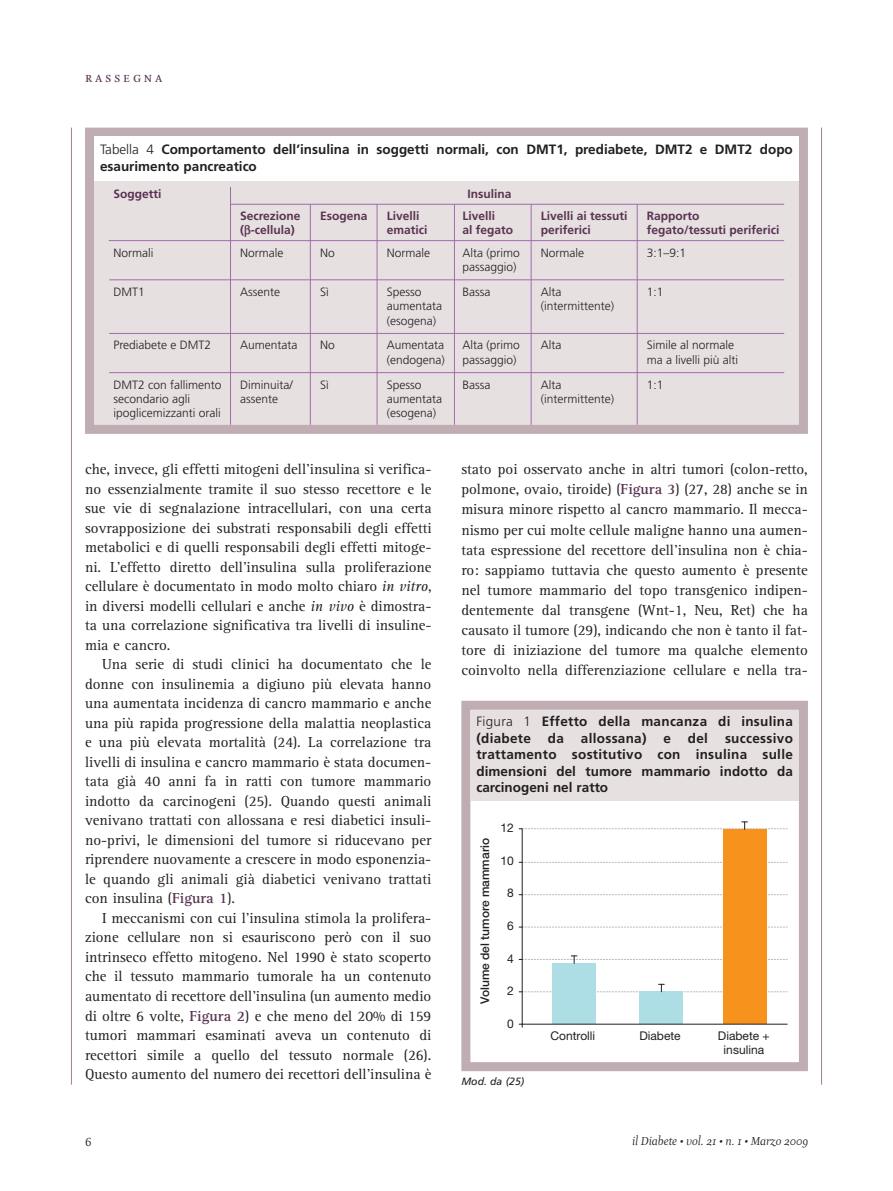
<style>
.page{position:relative;width:893px;height:1191px;background:#fff}
.page>*{position:absolute;margin:0;border:0;box-sizing:border-box;transform-origin:0 0}
.t1{font:15px/19.5px "Rotis Serif";color:#231f20;text-align:justify}
.t2{font:15px "Esta Small Caps";letter-spacing:.185em;color:#593352}
.t3{font:700 13.5px/16.5px "Frutiger";color:#231f20}
.t4{font:700 13.5px/16.5px "Frutiger";letter-spacing:.02em;color:#231f20}
.t5{font:300 12px/14.4px "Frutiger";color:#231f20}
.t6{font:700 12px/14.4px "Frutiger";color:#593352}
.t7{font:12px/14.4px "Helvetica Neue";color:#231f20;text-align:center}
.t8{font:italic 12px "Esta";color:#231f20}
.t9{font:500 12px "Helvetica Neue";color:#231f20}
.t10{font:12px "Esta";color:#231f20}
.t11{font:italic 10.5px "Frutiger";color:#231f20}
.s1{font-weight:300}
.s2{font-style:italic}
.s3{font-weight:700;color:#593352}
</style>
<div class="page">
<hr style="left:71px;top:128px;width:1px;height:956px;background:#9f8390">
<hr style="left:821px;top:128px;width:1px;height:956px;background:#9f8390">
<div style="left:94px;top:137px;width:705px;height:288px;background:#e7e0e1"></div>
<hr style="left:109px;top:240px;width:675px;height:1px;background:#a46bac">
<hr style="left:230px;top:187px;width:1px;height:238px;background:#a46bac">
<hr style="left:454px;top:204px;width:1px;height:221px;background:#a46bac">
<hr style="left:637px;top:204px;width:1px;height:221px;background:#a46bac">
<hr style="left:310px;top:204px;width:1px;height:221px;background:#a46bac">
<hr style="left:109px;top:279px;width:675px;height:1px;background:#a46bac">
<hr style="left:109px;top:333px;width:675px;height:1px;background:#a46bac">
<hr style="left:109px;top:372px;width:675px;height:1px;background:#a46bac">
<hr style="left:230px;top:204px;width:554px;height:1px;background:#a46bac">
<hr style="left:377px;top:204px;width:1px;height:221px;background:#a46bac">
<hr style="left:531px;top:204px;width:1px;height:221px;background:#a46bac">
<div style="left:85px;top:128px;width:723px;height:306px;border:9px solid #c0adb4"></div>
<div style="left:94px;top:137px;width:705px;height:44px;background:#fff"></div>
<svg style="left:518px;top:821px;width:269px;height:206px"></svg>
<hr style="left:522px;top:1023px;width:265px;height:1px;background:#231f20">
<div style="left:461px;top:701px;width:347px;height:370px;border:9px solid #c0adb4"></div>
<div style="left:470px;top:710px;width:329px;height:90px;background:#e7e0e1"></div>
<p class="t2" style="left:85px;top:68px;width:79px">rassegna</p>
<p class="t3" style="left:100px;top:142px;width:694px"><span class="s1">Tabella 4</span> Comportamento dell’insulina in soggetti normali, con DMT1, prediabete, DMT2 e DMT2 dopo esaurimento pancreatico</p>
<p class="t6" style="left:113px;top:187px;width:50px">Soggetti</p>
<p class="t6" style="left:467px;top:187px;width:46px">Insulina</p>
<p class="t6" style="left:240px;top:210px;width:62px">Secrezione ( -cellula)</p>
<p class="t6" style="left:320px;top:210px;width:49px">Esogena</p>
<p class="t6" style="left:387px;top:210px;width:42px">Livelli ematici</p>
<p class="t6" style="left:463px;top:210px;width:52px">Livelli<br>al fegato</p>
<p class="t6" style="left:541px;top:210px;width:88px">Livelli ai tessuti periferici</p>
<p class="t6" style="left:647px;top:210px;width:134px">Rapporto fegato/tessuti periferici</p>
<p class="t5" style="left:113px;top:246px;width:41px">Normali</p>
<p class="t5" style="left:240px;top:246px;width:45px">Normale</p>
<p class="t5" style="left:240px;top:285px;width:42px">Assente</p>
<p class="t5" style="left:113px;top:285px;width:33px">DMT1</p>
<p class="t5" style="left:113px;top:339px;width:99px">Prediabete e DMT2</p>
<p class="t5" style="left:113px;top:378px;width:110px">DMT2 con fallimento secondario agli ipoglicemizzanti orali</p>
<p class="t5" style="left:240px;top:339px;width:59px">Aumentata</p>
<p class="t5" style="left:240px;top:378px;width:54px">Diminuita/ assente</p>
<p class="t5" style="left:320px;top:246px;width:16px">No</p>
<p class="t5" style="left:320px;top:285px;width:10px">Sì</p>
<p class="t5" style="left:320px;top:339px;width:16px">No</p>
<p class="t5" style="left:320px;top:378px;width:10px">Sì</p>
<p class="t5" style="left:463px;top:246px;width:59px">Alta (primo passaggio)</p>
<p class="t5" style="left:387px;top:246px;width:45px">Normale</p>
<p class="t5" style="left:541px;top:246px;width:45px">Normale</p>
<p class="t5" style="left:647px;top:246px;width:41px">3:1–9:1</p>
<p class="t5" style="left:647px;top:285px;width:18px">1:1</p>
<p class="t5" style="left:541px;top:285px;width:75px">Alta (intermittente)</p>
<p class="t5" style="left:387px;top:285px;width:57px">Spesso aumentata (esogena)</p>
<p class="t5" style="left:463px;top:285px;width:30px">Bassa</p>
<p class="t5" style="left:387px;top:339px;width:60px">Aumentata (endogena)</p>
<p class="t5" style="left:387px;top:378px;width:57px">Spesso aumentata (esogena)</p>
<p class="t5" style="left:463px;top:339px;width:59px">Alta (primo passaggio)</p>
<p class="t5" style="left:647px;top:339px;width:93px">Simile al normale ma a livelli più alti</p>
<p class="t5" style="left:541px;top:339px;width:22px">Alta</p>
<p class="t5" style="left:463px;top:378px;width:30px">Bassa</p>
<p class="t5" style="left:541px;top:378px;width:75px">Alta (intermittente)</p>
<p class="t5" style="left:647px;top:378px;width:18px">1:1</p>
<p class="t1" style="left:85px;top:461px;width:348px">che, invece, gli effetti mitogeni dell’insulina si verifica&shy;no essenzialmente tramite il suo stesso recettore e le sue vie di segnalazione intracellulari, con una certa sovrapposizione dei substrati responsabili degli effetti metabolici e di quelli responsabili degli effetti mitoge&shy;ni. L’effetto diretto dell’insulina sulla proliferazione cellulare è documentato in modo molto chiaro <span class="s2">in vitro</span>, in diversi modelli cellulari e anche <span class="s2">in vivo</span> è dimostra&shy;ta una correlazione significativa tra livelli di insuline&shy;mia e cancro.</p>
<p class="t1" style="left:85px;top:656px;width:348px;text-indent:17px">Una serie di studi clinici ha documentato che le donne con insulinemia a digiuno più elevata hanno una aumentata incidenza di cancro mammario e anche una più rapida progressione della malattia neoplastica e una più elevata mortalità (24). La correlazione tra livelli di insulina e cancro mammario è stata documen&shy;tata già 40 anni fa in ratti con tumore mammario indotto da carcinogeni (25). Quando questi animali venivano trattati con allossana e resi diabetici insuli&shy;no-privi, le dimensioni del tumore si riducevano per riprendere nuovamente a crescere in modo esponenzia&shy;le quando gli animali già diabetici venivano trattati con insulina (<span class="s3">Figura 1</span>).</p>
<p class="t1" style="left:85px;top:909px;width:348px;text-indent:17px">I meccanismi con cui l’insulina stimola la prolifera&shy;zione cellulare non si esauriscono però con il suo intrinseco effetto mitogeno. Nel 1990 è stato scoperto che il tessuto mammario tumorale ha un contenuto aumentato di recettore dell’insulina (un aumento medio di oltre 6 volte, <span class="s3">Figura 2</span>) e che meno del 20% di 159 tumori mammari esaminati aveva un contenuto di recettori simile a quello del tessuto normale (26).<br>Questo aumento del numero dei recettori dell’insulina è</p>
<p class="t1" style="left:461px;top:461px;width:348px;line-height:20.1px">stato poi osservato anche in altri tumori (colon-retto, polmone, ovaio, tiroide) (<span class="s3">Figura 3</span>) (27, 28) anche se in misura minore rispetto al cancro mammario. Il mecca&shy;nismo per cui molte cellule maligne hanno una aumen&shy;tata espressione del recettore dell’insulina non è chia&shy;ro: sappiamo tuttavia che questo aumento è presente nel tumore mammario del topo transgenico indipen&shy;dentemente dal transgene (Wnt-1, Neu, Ret) che ha causato il tumore (29), indicando che non è tanto il fat&shy;tore di iniziazione del tumore ma qualche elemento coinvolto nella differenziazione cellulare e nella tra-</p>
<p class="t4" style="left:476px;top:714px;width:318px"><span class="s1">Figura 1</span> Effetto della mancanza di insulina (diabete</p>
<p class="t3" style="left:548px;top:730px;width:18px">da</p>
<p class="t4" style="left:581px;top:730px;width:67px">allossana)</p>
<p class="t3" style="left:663px;top:730px;width:9px">e</p>
<p class="t3" style="left:688px;top:730px;width:22px">del</p>
<p class="t3" style="left:476px;top:730px;width:318px;text-align:justify;text-indent:249px">successivo trattamento sostitutivo con insulina sulle dimensioni del tumore mammario indotto da carcinogeni nel ratto</p>
<p class="t9" style="left:481px;top:1004px;width:167px;rotate:-90deg">Volume del tumore mammario</p>
<p class="t7" style="left:500px;top:820px;width:15px">12</p>
<p class="t7" style="left:500px;top:853px;width:15px">10</p>
<p class="t7" style="left:507px;top:885px;width:8px">8</p>
<p class="t7" style="left:507px;top:918px;width:8px">6</p>
<p class="t7" style="left:507px;top:951px;width:8px">4</p>
<p class="t7" style="left:507px;top:983px;width:8px">2</p>
<p class="t7" style="left:507px;top:1016px;width:8px">0</p>
<p class="t11" style="left:461px;top:1077px;width:64px">Mod. da (25)</p>
<p class="t7" style="left:551px;top:1028px;width:46px">Controlli</p>
<p class="t7" style="left:639px;top:1028px;width:43px">Diabete</p>
<p class="t7" style="left:718px;top:1028px;width:53px">Diabete + insulina</p>
<p class="t10" style="left:85px;top:1135px;width:8px">6</p>
<p class="t8" style="left:632px;top:1133px;width:178px">il Diabete • vol. 21 • n. 1 • Marzo 2009</p>
</div>
